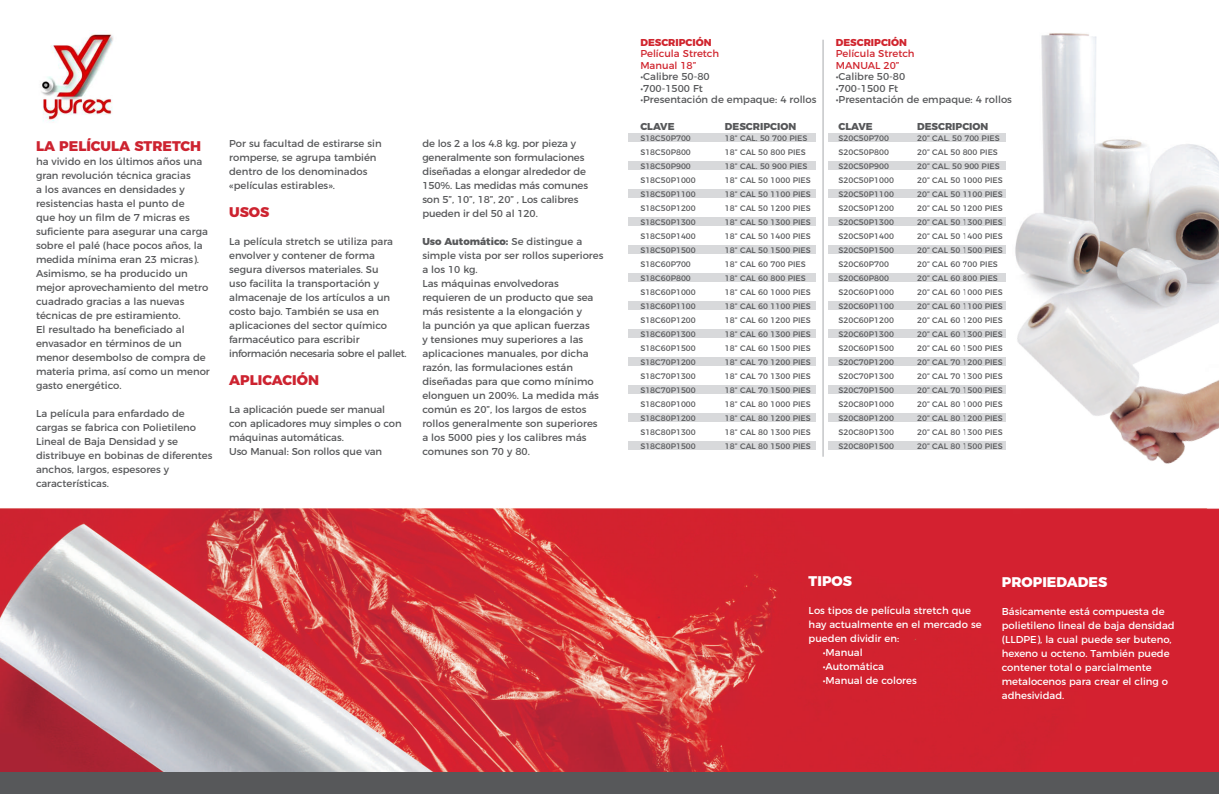
<style>
.page{position:relative;width:1219px;height:794px;background:#fff}
.page>*{position:absolute;margin:0;border:0;box-sizing:border-box;transform-origin:0 0}
.t1{font:800 14px "Montserrat";color:#cd2330}
.t2{font:800 14px "Montserrat";color:#fff}
.t3{font:10px/14px "Montserrat";color:#57585a}
.t4{font:10px/14px "Montserrat";color:#fff}
.t5{font:10px/11.5px "Montserrat";color:#d0252e}
.t6{font:800 10px "Montserrat";color:#57585a}
.t7{font:800 10px "Montserrat";color:#d0252e}
.t8{font:8px/14px "Montserrat";color:#57585a}
.s1{font-weight:800}
</style>
<div class="page">
<img style="left:1030px;top:33px;width:189px;height:183px">
<img style="left:0;top:508px;width:1219px;height:264px">
<div style="left:628px;top:133px;width:187px;height:9px;background:#d8d9db"></div>
<div style="left:628px;top:161px;width:187px;height:9px;background:#d8d9db"></div>
<div style="left:628px;top:189px;width:187px;height:9px;background:#d8d9db"></div>
<div style="left:628px;top:218px;width:187px;height:8px;background:#d8d9db"></div>
<div style="left:628px;top:246px;width:187px;height:8px;background:#d8d9db"></div>
<div style="left:628px;top:274px;width:187px;height:8px;background:#d8d9db"></div>
<div style="left:628px;top:302px;width:187px;height:8px;background:#d8d9db"></div>
<div style="left:628px;top:330px;width:187px;height:8px;background:#d8d9db"></div>
<div style="left:628px;top:358px;width:187px;height:8px;background:#d8d9db"></div>
<div style="left:628px;top:386px;width:187px;height:8px;background:#d8d9db"></div>
<div style="left:628px;top:414px;width:187px;height:8px;background:#d8d9db"></div>
<div style="left:628px;top:442px;width:187px;height:8px;background:#d8d9db"></div>
<div style="left:828px;top:133px;width:178px;height:9px;background:#d8d9db"></div>
<div style="left:828px;top:161px;width:178px;height:9px;background:#d8d9db"></div>
<div style="left:828px;top:189px;width:178px;height:9px;background:#d8d9db"></div>
<div style="left:828px;top:218px;width:178px;height:8px;background:#d8d9db"></div>
<div style="left:828px;top:246px;width:178px;height:8px;background:#d8d9db"></div>
<div style="left:828px;top:274px;width:178px;height:8px;background:#d8d9db"></div>
<div style="left:828px;top:302px;width:178px;height:8px;background:#d8d9db"></div>
<div style="left:828px;top:330px;width:178px;height:8px;background:#d8d9db"></div>
<div style="left:828px;top:358px;width:178px;height:8px;background:#d8d9db"></div>
<div style="left:828px;top:386px;width:178px;height:8px;background:#d8d9db"></div>
<div style="left:828px;top:414px;width:178px;height:8px;background:#d8d9db"></div>
<div style="left:828px;top:442px;width:178px;height:8px;background:#d8d9db"></div>
<img style="left:41px;top:33px;width:72px;height:89px">
<div style="left:0;top:772px;width:1219px;height:22px;background:#57585a"></div>
<img style="left:965px;top:216px;width:254px;height:308px">
<hr style="left:822px;top:40px;width:1px;height:417px;background:#a8a9ad">
<h1 class="t1" style="left:36px;top:134px;width:167px">LA PELÍCULA STRETCH</h1>
<p class="t3" style="left:36px;top:154px;width:175px">ha vivido en los últimos años una gran revolución técnica gracias<br>a los avances en densidades y resistencias hasta el punto de<br>que hoy un film de 7 micras es suficiente para asegurar una carga sobre el palé (hace pocos años, la medida mínima eran 23 micras).<br>Asimismo, se ha producido un mejor aprovechamiento del metro cuadrado gracias a las nuevas técnicas de pre estiramiento.<br>El resultado ha beneficiado al envasador en términos de un menor desembolso de compra de materia prima, así como un menor gasto energético.</p>
<p class="t3" style="left:36px;top:406px;width:178px">La película para enfardado de cargas se fabrica con Polietileno<br>Lineal de Baja Densidad y se distribuye en bobinas de diferentes anchos, largos, espesores y características.</p>
<p class="t3" style="left:229px;top:135px;width:154px">Por su facultad de estirarse sin romperse, se agrupa también dentro de los denominados «películas estirables».</p>
<h1 class="t1" style="left:229px;top:200px;width:42px">USOS</h1>
<p class="t3" style="left:229px;top:233px;width:179px">La película stretch se utiliza para envolver y contener de forma segura diversos materiales. Su<br>uso facilita la transportación y almacenaje de los artículos a un costo bajo. También se usa en aplicaciones del sector químico farmacéutico para escribir información necesaria sobre el pallet.</p>
<h1 class="t1" style="left:229px;top:368px;width:91px">APLICACIÓN</h1>
<p class="t3" style="left:229px;top:401px;width:174px">La aplicación puede ser manual con aplicadores muy simples o con máquinas automáticas.<br>Uso Manual: Son rollos que van</p>
<p class="t3" style="left:422px;top:135px;width:167px">de los 2 a los 4.8 kg. por pieza y generalmente son formulaciones diseñadas a elongar alrededor de<br>150%. Las medidas más comunes son 5”, 10”, 18”, 20” , Los calibres pueden ir del 50 al 120.</p>
<p class="t3" style="left:422px;top:233px;width:183px"><span class="s1">Uso Automático:</span> Se distingue a simple vista por ser rollos superiores a los 10 kg.<br>Las máquinas envolvedoras requieren de un producto que sea más resistente a la elongación y<br>la punción ya que aplican fuerzas<br>y tensiones muy superiores a las aplicaciones manuales, por dicha razón, las formulaciones están diseñadas para que como mínimo elonguen un 200%. La medida más común es 20”, los largos de estos rollos generalmente son superiores a los 5000 pies y los calibres más comunes son 70 y 80.</p>
<p class="t7" style="left:640px;top:34px;width:73px">DESCRIPCIÓN</p>
<p class="t5" style="left:640px;top:47px;width:80px">Película Stretch<br>Manual 18”</p>
<p class="t3" style="left:640px;top:69px;width:71px">•Calibre 50-80</p>
<p class="t3" style="left:640px;top:80px;width:64px">•700-1500 Ft</p>
<p class="t3" style="left:640px;top:92px;width:178px">•Presentación de empaque: 4 rollos</p>
<p class="t7" style="left:836px;top:34px;width:73px">DESCRIPCIÓN</p>
<p class="t5" style="left:836px;top:47px;width:80px">Película Stretch<br>MANUAL 20”</p>
<p class="t3" style="left:836px;top:69px;width:71px">•Calibre 50-80</p>
<p class="t3" style="left:836px;top:80px;width:64px">•700-1500 Ft</p>
<p class="t3" style="left:836px;top:92px;width:178px">•Presentación de empaque: 4 rollos</p>
<p class="t6" style="left:640px;top:118px;width:36px">CLAVE</p>
<p class="t6" style="left:725px;top:118px;width:73px">DESCRIPCION</p>
<p class="t6" style="left:838px;top:118px;width:36px">CLAVE</p>
<p class="t6" style="left:917px;top:118px;width:73px">DESCRIPCION</p>
<p class="t8" style="left:640px;top:130px;width:57px">S18C50P700<br>S18C50P800<br>S18C50P900<br>S18C50P1000<br>S18C50P1100<br>S18C50P1200<br>S18C50P1300<br>S18C50P1400<br>S18C50P1500<br>S18C60P700<br>S18C60P800<br>S18C60P1000<br>S18C60P1100<br>S18C60P1200<br>S18C60P1300<br>S18C60P1500<br>S18C70P1200<br>S18C70P1300<br>S18C70P1500<br>S18C80P1000<br>S18C80P1200<br>S18C80P1300<br>S18C80P1500</p>
<p class="t8" style="left:725px;top:130px;width:87px">18” CAL. 50 700 PIES<br>18” CAL 50 800 PIES<br>18” CAL. 50 900 PIES<br>18” CAL 50 1000 PIES<br>18” CAL 50 1100 PIES<br>18” CAL 50 1200 PIES<br>18” CAL 50 1300 PIES<br>18” CAL 50 1400 PIES<br>18” CAL 50 1500 PIES<br>18” CAL 60 700 PIES<br>18” CAL 60 800 PIES<br>18” CAL 60 1000 PIES<br>18” CAL 60 1100 PIES<br>18” CAL 60 1200 PIES<br>18” CAL 60 1300 PIES<br>18” CAL 60 1500 PIES<br>18” CAL 70 1200 PIES<br>18” CAL 70 1300 PIES<br>18” CAL 70 1500 PIES<br>18” CAL 80 1000 PIES<br>18” CAL 80 1200 PIES<br>18” CAL 80 1300 PIES<br>18” CAL 80 1500 PIES</p>
<p class="t8" style="left:838px;top:130px;width:57px">S20C50P700<br>S20C50P800<br>S20C50P900<br>S20C50P1000<br>S20C50P1100<br>S20C50P1200<br>S20C50P1300<br>S20C50P1400<br>S20C50P1500<br>S20C60P700<br>S20C60P800<br>S20C60P1000<br>S20C60P1100<br>S20C60P1200<br>S20C60P1300<br>S20C60P1500<br>S20C70P1200<br>S20C70P1300<br>S20C70P1500<br>S20C80P1000<br>S20C80P1200<br>S20C80P1300<br>S20C80P1500</p>
<p class="t8" style="left:917px;top:130px;width:87px">20” CAL. 50 700 PIES<br>20” CAL 50 800 PIES<br>20” CAL. 50 900 PIES<br>20” CAL 50 1000 PIES<br>20” CAL 50 1100 PIES<br>20” CAL 50 1200 PIES<br>20” CAL 50 1300 PIES<br>20” CAL 50 1400 PIES<br>20” CAL 50 1500 PIES<br>20” CAL 60 700 PIES<br>20” CAL 60 800 PIES<br>20” CAL 60 1000 PIES<br>20” CAL 60 1100 PIES<br>20” CAL 60 1200 PIES<br>20” CAL 60 1300 PIES<br>20” CAL 60 1500 PIES<br>20” CAL 70 1200 PIES<br>20” CAL 70 1300 PIES<br>20” CAL 70 1500 PIES<br>20” CAL 80 1000 PIES<br>20” CAL 80 1200 PIES<br>20” CAL 80 1300 PIES<br>20” CAL 80 1500 PIES</p>
<h1 class="t2" style="left:809px;top:569px;width:45px">TIPOS</h1>
<p class="t4" style="left:809px;top:602px;width:174px">Los tipos de película stretch que hay actualmente en el mercado se pueden dividir en:</p>
<p class="t4" style="left:823px;top:644px;width:41px">•Manual</p>
<p class="t4" style="left:823px;top:658px;width:63px">•Automática</p>
<p class="t4" style="left:823px;top:672px;width:95px">•Manual de colores</p>
<h1 class="t2" style="left:1002px;top:570px;width:107px">PROPIEDADES</h1>
<p class="t4" style="left:1002px;top:603px;width:174px">Básicamente está compuesta de polietileno lineal de baja densidad (LLDPE), la cual puede ser buteno, hexeno u octeno. También puede contener total o parcialmente metalocenos para crear el cling o adhesividad.</p>
</div>
